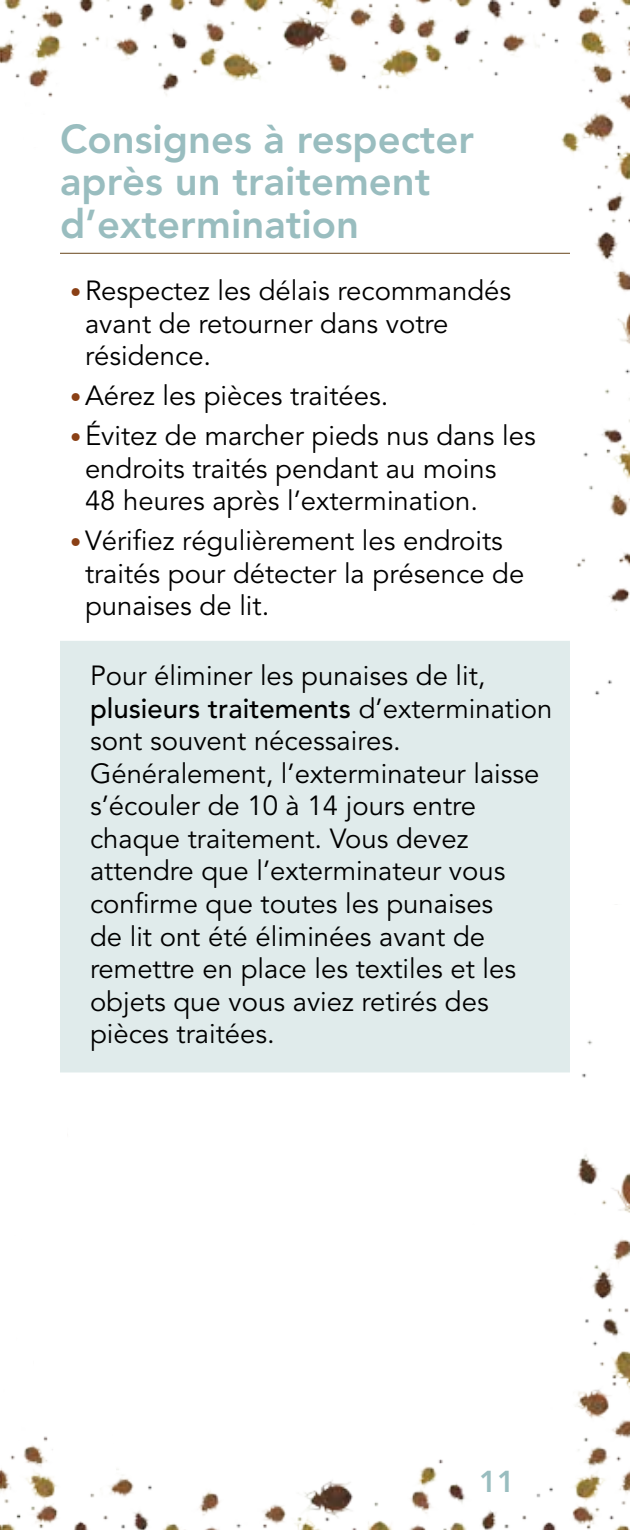
<style>
.page{position:relative;width:630px;height:1530px;background:#fff}
.page>*{position:absolute;margin:0;border:0;box-sizing:border-box;transform-origin:0 0}
.t1{font:800 40px/42.5px "Avenir";color:#99bdbf}
.t2{font:800 30px "Avenir";color:#99bdbf}
.t3{font:27.5px/32.5px "Avenir";color:#000}
.s1{font-size:22.5px;color:#8a4015}
.s2{font-weight:500}
</style>
<div class="page">
<img style="left:0;top:0;width:630px;height:695px">
<img style="left:1px;top:1040px;width:629px;height:490px">
<div style="left:0;top:348px;width:66px;height:887px;background:#fff"></div>
<svg style="left:536px;top:1213px;width:66px;height:50px"></svg>
<svg style="left:594px;top:607px;width:36px;height:68px"></svg>
<div style="left:597px;top:905px;width:33px;height:260px;background:#fff"></div>
<svg style="left:0;top:85px;width:92px;height:285px"></svg>
<svg style="left:464px;top:1441px;width:70px;height:71px"></svg>
<div style="left:60px;top:641px;width:510px;height:431px;background:#e0ebeb"></div>
<svg style="left:0;top:1161px;width:136px;height:338px"></svg>
<hr style="left:60px;top:253px;width:510px;height:1px;background:#68461b">
<h1 class="t1" style="left:60px;top:118px;width:416px">Consignes à respecter après un traitement d’extermination</h1>
<p class="t3" style="left:85px;top:276px;width:428px;text-indent:-15px"><span class="s1">•</span> Respectez les délais recommandés avant de retourner dans votre résidence.</p>
<p class="t3" style="left:70px;top:381px;width:320px"><span class="s1">•</span> Aérez les pièces traitées.</p>
<p class="t3" style="left:85px;top:421px;width:452px;text-indent:-15px"><span class="s1">•</span> Évitez de marcher pieds nus dans les endroits traités pendant au moins<br>48 heures après l’extermination.</p>
<p class="t3" style="left:85px;top:526px;width:441px;text-indent:-15px"><span class="s1">•</span> Vérifiez régulièrement les endroits traités pour détecter la présence de punaises de lit.</p>
<p class="t3" style="left:90px;top:661px;width:464px">Pour éliminer les punaises de lit, <span class="s2">plusieurs traitements</span> d’extermination sont souvent nécessaires.<br>Généralement, l’exterminateur laisse s’écouler de 10 à 14 jours entre chaque traitement. Vous devez attendre que l’exterminateur vous confirme que toutes les punaises<br>de lit ont été éliminées avant de remettre en place les textiles et les objets que vous aviez retirés des pièces traitées.</p>
<p class="t2" style="left:479px;top:1464px;width:37px">11</p>
</div>
